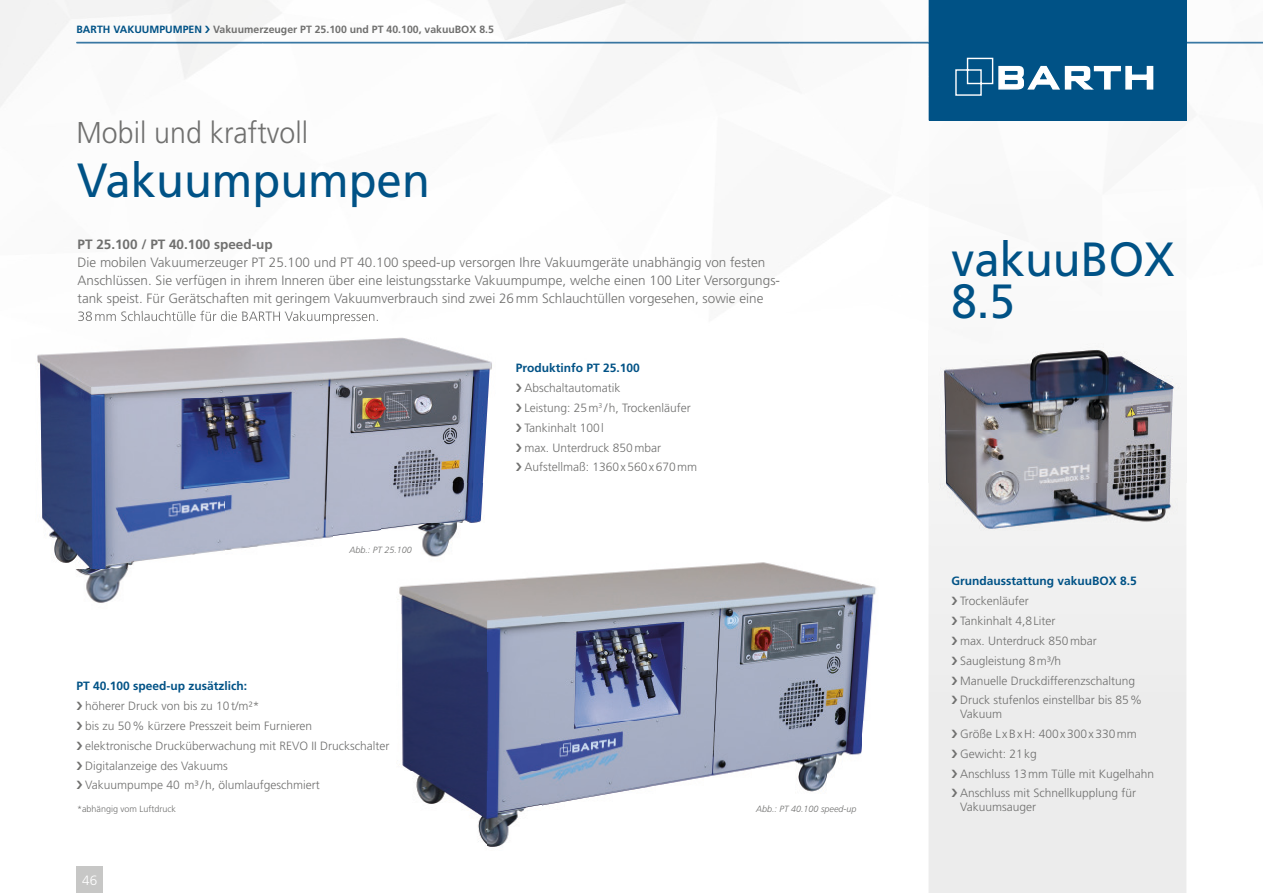
<style>
.page{position:relative;width:1263px;height:893px;background:#fff}
.page>*{position:absolute;margin:0;border:0;box-sizing:border-box;transform-origin:0 0}
.t1{font:48px/42px "Frutiger";color:#005286;scale:.95 1}
.t2{font:300 30px "Frutiger";color:#70706f;scale:.95 1}
.t3{font:300 13.5px/18px "Frutiger";color:#70706f}
.t4{font:700 13.5px "Frutiger";color:#70706f}
.t5{font:300 13.5px "Frutiger";color:#fff}
.t6{font:300 12px/20px "Frutiger";color:#70706f}
.t7{font:700 12px "Frutiger";color:#005286}
.t8{font:700 10.5px "Frutiger";color:#70706f}
.t9{font:italic 300 9px "Frutiger";color:#70706f}
.t10{font:300 9px "Frutiger";color:#70706f}
.s1{color:#005286}
</style>
<div class="page">
<img style="left:0;top:0;width:789px;height:107px">
<img style="left:1186px;top:0;width:77px;height:483px">
<img style="left:77px;top:42px;width:1186px;height:1px">
<img style="left:83px;top:313px;width:271px;height:1px">
<div style="left:929px;top:483px;width:257px;height:410px;background:#ececec"></div>
<img style="left:931px;top:347px;width:252px;height:204px">
<img style="left:41px;top:483px;width:292px;height:120px">
<img style="left:333px;top:483px;width:150px;height:43px">
<img style="left:333px;top:526px;width:48px;height:10px">
<img style="left:37px;top:351px;width:82px;height:132px">
<img style="left:119px;top:341px;width:214px;height:57px">
<img style="left:333px;top:337px;width:159px;height:61px">
<img style="left:119px;top:398px;width:369px;height:85px">
<img style="left:78px;top:314px;width:300px;height:10px">
<img style="left:541px;top:562px;width:335px;height:244px">
<img style="left:401px;top:613px;width:140px;height:234px">
<img style="left:381px;top:523px;width:166px;height:90px">
<div style="left:928px;top:0;width:258px;height:120px;background:#005286"></div>
<svg style="left:955px;top:58px;width:198px;height:38px"></svg>
<div style="left:77px;top:866px;width:26px;height:27px;background:#c7c7c6"></div>
<svg style="left:952px;top:597px;width:5px;height:8px"></svg>
<svg style="left:952px;top:616px;width:5px;height:9px"></svg>
<svg style="left:952px;top:636px;width:5px;height:9px"></svg>
<svg style="left:952px;top:656px;width:5px;height:9px"></svg>
<svg style="left:952px;top:676px;width:5px;height:8px"></svg>
<svg style="left:952px;top:696px;width:5px;height:8px"></svg>
<svg style="left:952px;top:729px;width:5px;height:9px"></svg>
<svg style="left:952px;top:749px;width:5px;height:9px"></svg>
<svg style="left:952px;top:769px;width:5px;height:8px"></svg>
<svg style="left:952px;top:789px;width:5px;height:8px"></svg>
<svg style="left:205px;top:26px;width:5px;height:7px"></svg>
<p class="t8" style="left:77px;top:23px;width:419px"><span class="s1">BARTH VAKUUMPUMPEN</span> Vakuumerzeuger PT 25.100 und PT 40.100, vakuuBOX 8.5</p>
<h2 class="t2" style="left:77px;top:116px;width:245px">Mobil und kraftvoll</h2>
<h1 class="t1" style="left:77px;top:159px;width:373px">Vakuumpumpen</h1>
<p class="t4" style="left:78px;top:236px;width:197px">PT 25.100 / PT 40.100 speed-up</p>
<p class="t3" style="left:78px;top:253px;width:704px">Die mobilen Vakuumerzeuger PT 25.100 und PT 40.100 speed-up versorgen Ihre Vakuumgeräte unabhängig von festen<br>Anschlüssen. Sie verfügen in ihrem Inneren über eine leistungsstarke Vakuumpumpe, welche einen 100 Liter Versorgungs&shy;tank speist. Für Gerätschaften mit geringem Vakuumverbrauch sind zwei 26 mm Schlauchtüllen vorgesehen, sowie eine</p>
<p class="t9" style="left:349px;top:545px;width:64px">Abb.: PT 25.100</p>
<p class="t7" style="left:77px;top:679px;width:172px">PT 40.100 speed-up zusätzlich:</p>
<p class="t6" style="left:85px;top:696px;width:306px">höherer Druck von bis zu 10 t/m²*<br>bis zu 50 % kürzere Presszeit beim Furnieren<br>elektronische Drucküberwachung mit REVO II Druckschalter Digitalanzeige des Vakuums<br>Vakuumpumpe 40 m³ / h, ölumlaufgeschmiert</p>
<p class="t10" style="left:77px;top:804px;width:101px">*abhängig vom Luftdruck</p>
<p class="t5" style="left:82px;top:873px;width:17px">46</p>
<p class="t7" style="left:516px;top:361px;width:125px">Produktinfo PT 25.100</p>
<p class="t6" style="left:524px;top:378px;width:174px">Abschaltautomatik<br>Leistung: 25 m<sup>3</sup> / h, Trockenläufer<br>Tankinhalt 100 l<br>max. Unterdruck 850 mbar<br>Aufstellmaß: 1360 x 560 x 670 mm</p>
<p class="t9" style="left:756px;top:804px;width:102px">Abb.: PT 40.100 speed-up</p>
<h1 class="t1" style="left:951px;top:238px;width:236px">vakuuBOX<br>8.5</h1>
<p class="t7" style="left:951px;top:574px;width:187px">Grundausstattung vakuuBOX 8.5</p>
<p class="t6" style="left:960px;top:591px;width:184px">Trockenläufer<br>Tankinhalt 4,8 Liter<br>max. Unterdruck 850 mbar<br>Saugleistung 8 m³/h<br>Manuelle Druckdifferenzschaltung<br>Druck stufenlos einstellbar bis 85 %</p>
<p class="t6" style="left:960px;top:704px;width:196px">Vakuum<br>Größe L x B x H: 400 x 300 x 330 mm<br>Gewicht: 21 kg<br>Anschluss 13 mm Tülle mit Kugelhahn<br>Anschluss mit Schnellkupplung für</p>
<p class="t6" style="left:960px;top:797px;width:78px">Vakuumsauger</p>
</div>
